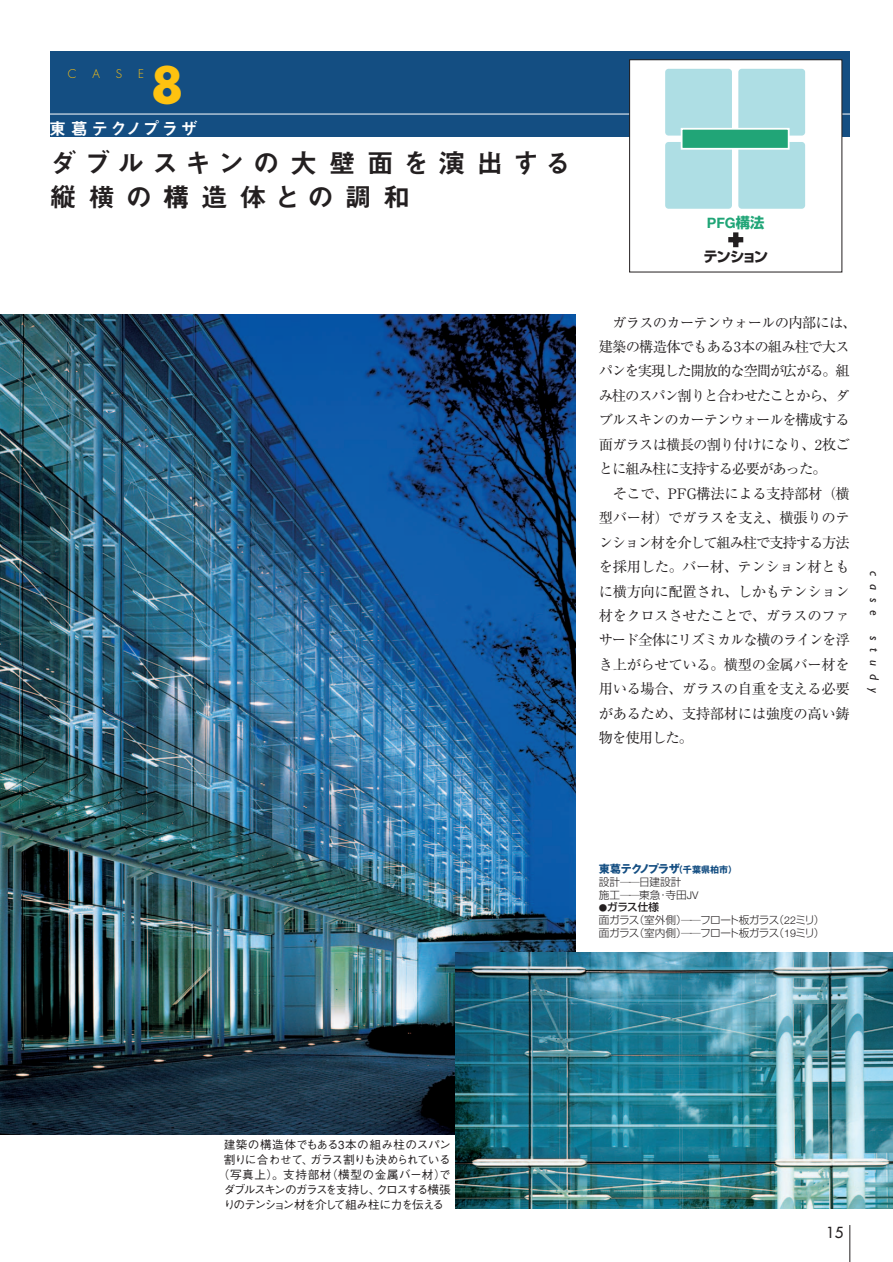
<style>
.page{position:relative;width:893px;height:1262px;background:#fff}
.page>*{position:absolute;margin:0;border:0;box-sizing:border-box;transform-origin:0 0}
.t1{font:700 47.85px "Futura";color:#fec210}
.t2{font:26.55px/34px "Midashi Go MB31";letter-spacing:.35em;color:#231f20}
.t3{font:16.95px "Midashi Go MB31";letter-spacing:.115em;color:#fff}
.t4{font:14.85px "Futura";color:#231f20}
.t5{font:14.4px/24.5px "Ryumin";letter-spacing:-.06em;color:#231f20}
.t6{font:700 14.4px "Helvetica Neue";color:#20a577}
.t7{font:700 14.4px "Shin Go";letter-spacing:-.125em;color:#231f20}
.t8{font:italic 12.75px "Gill Sans";letter-spacing:.625em;color:#231f20}
.t9{font:500 11.7px/14.9px "Gothic BBB";letter-spacing:-.05em;color:#231f20;text-align:center}
.t10{font:300 11.7px "Futura";color:#fec210}
.t11{font:700 11.1px "Gothic MB101";letter-spacing:-.09em;color:#144e82}
.t12{font:300 10.65px/12.8px "Shin Go";letter-spacing:-.06em;color:#231f20}
.t13{font:300 10.65px/12.8px "Shin Go";color:#231f20}
.s1{font-family:"Shin Go"}
.s2{font-size:9px}
.s3{font-family:"Helvetica Neue"}
.s4{font-weight:500;font-size:8.55px}
.s5{font-weight:500}
</style>
<div class="page">
<hr style="left:849px;top:1225px;width:1px;height:36px;background:#231f20">
<div style="left:50px;top:51px;width:799px;height:85px;background:#144e82"></div>
<hr style="left:50px;top:114px;width:800px;height:1px;background:#fff">
<img style="left:0;top:315px;width:575px;height:819px">
<img style="left:455px;top:952px;width:437px;height:256px">
<div style="left:629px;top:60px;width:212px;height:212px;background:#fff"></div>
<div style="left:665px;top:69px;width:67px;height:67px;background:#aedee4;border-radius:3px"></div>
<div style="left:738px;top:69px;width:67px;height:67px;background:#aedee4;border-radius:3px"></div>
<div style="left:665px;top:142px;width:67px;height:67px;background:#aedee4;border-radius:3px"></div>
<div style="left:738px;top:142px;width:67px;height:67px;background:#aedee4;border-radius:3px"></div>
<div style="left:680px;top:128px;width:109px;height:22px;background:#21a577;border:2px solid #fff"></div>
<div style="left:728px;top:237px;width:15px;height:5px;background:#231f20"></div>
<div style="left:733px;top:232px;width:5px;height:15px;background:#231f20"></div>
<p class="t10" style="left:68px;top:68px;width:10px">C</p>
<p class="t10" style="left:92px;top:68px;width:9px">A</p>
<p class="t10" style="left:116px;top:68px;width:8px">S</p>
<p class="t10" style="left:138px;top:68px;width:7px">E</p>
<h1 class="t1" style="left:151px;top:63px;width:34px">8</h1>
<p class="t3" style="left:49px;top:123px;width:150px">東葛テクノプラザ</p>
<h2 class="t2" style="left:50px;top:149px;width:523px">ダブルスキンの大壁面を演出する縦横の構造体との調和</h2>
<p class="t6" style="left:707px;top:218px;width:59px">PFG<span class="s1">構法</span></p>
<p class="t7" style="left:703px;top:252px;width:66px">テンション</p>
<p class="t5" style="left:598px;top:312px;width:260px;text-indent:14px">ガラスのカーテンウォールの内部には、建築の構造体でもある3本の組み柱で大スパンを実現した開放的な空間が広がる。組み柱のスパン割りと合わせたことから、ダブルスキンのカーテンウォールを構成する面ガラスは横長の割り付けになり、2枚ごとに組み柱に支持する必要があった。</p>
<p class="t5" style="left:598px;top:483px;width:252px;text-align:justify;text-indent:14px">そこで、PFG構法による支持部材（横型バー材）でガラスを支え、横張りのテンション材を介して組み柱で支持する方法を採用した。バー材、テンション材ともに横方向に配置され、しかもテンション材をクロスさせたことで、ガラスのファサード全体にリズミカルな横のラインを浮き上がらせている。横型の金属バー材を用いる場合、ガラスの自重を支える必要があるため、支持部材には強度の高い鋳物を使用した。</p>
<p class="t8" style="left:878px;top:571px;width:46px;rotate:90deg">case</p>
<p class="t8" style="left:878px;top:635px;width:58px;rotate:90deg">study</p>
<p class="t11" style="left:598px;top:864px;width:140px">東葛テクノプラザ<span class="s2">（千葉県柏市）</span></p>
<p class="t13" style="left:598px;top:877px;width:101px">設計――日建設計<br>施工――東急・寺田<span class="s3">JV</span></p>
<p class="t12" style="left:598px;top:902px;width:227px"><span class="s4">●</span><span class="s5">ガラス仕様<br></span>面ガラス（室外側）――フロート板ガラス（<span class="s3">22</span>ミリ）面ガラス（室内側）――フロート板ガラス（<span class="s3">19</span>ミリ）</p>
<p class="t9" style="left:218px;top:1139px;width:234px">建築の構造体でもある3本の組み柱のスパン割りに合わせて、ガラス割りも決められている（写真上）。支持部材（横型の金属バー材）でダブルスキンのガラスを支持し、クロスする横張りのテンション材を介して組み柱に力を伝える</p>
<p class="t4" style="left:826px;top:1225px;width:19px">15</p>
</div>
